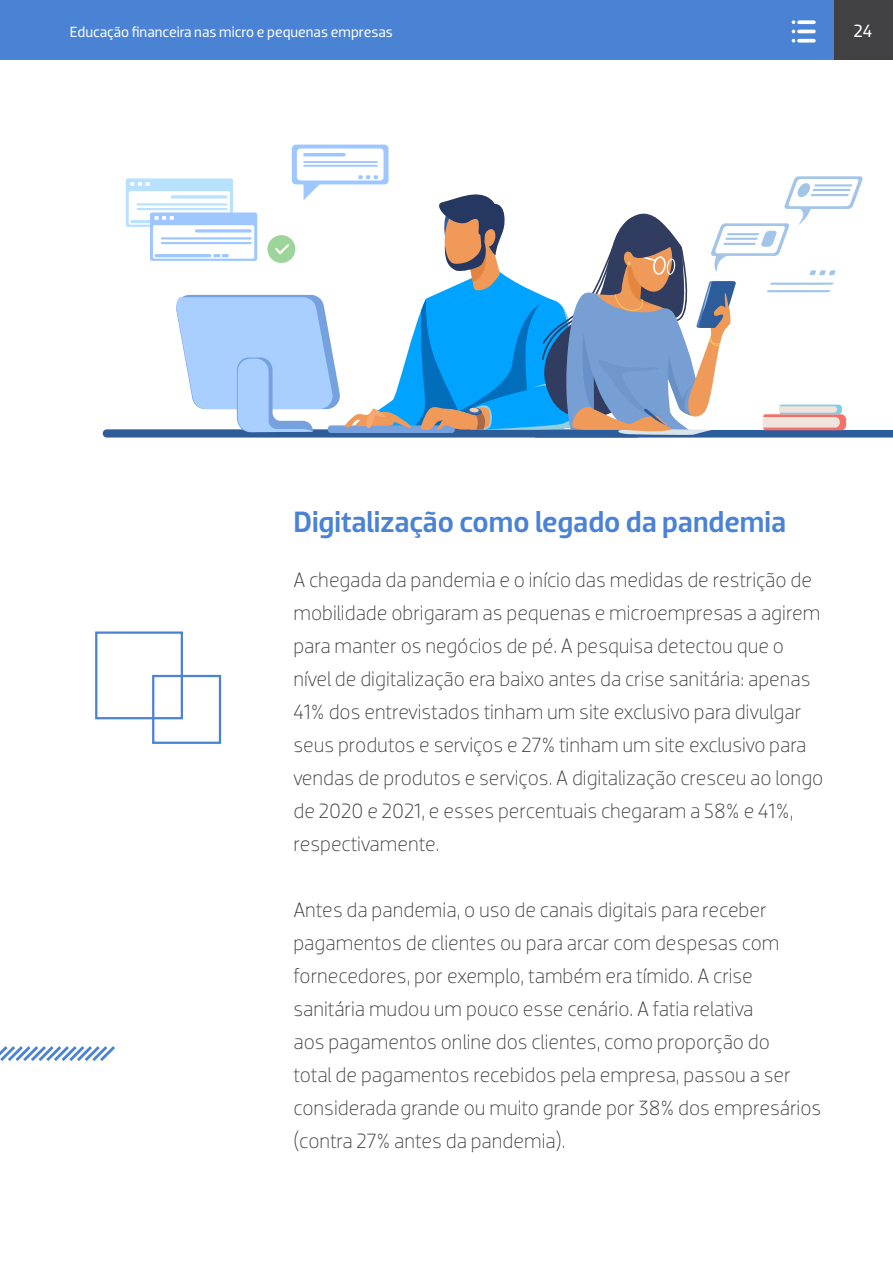
<style>
.page{position:relative;width:893px;height:1263px;background:#fff}
.page>*{position:absolute;margin:0;border:0;box-sizing:border-box;transform-origin:0 0}
.t1{font:500 30px "Dobra";color:#4a82d4}
.t2{font:300 21px/33px "Dobra";color:#414042}
.t3{font:18px "Dobra";color:#fff}
.t4{font:15px "Dobra";color:#fff}
</style>
<div class="page">
<div style="left:833px;top:0;width:60px;height:60px;background:#414042"></div>
<div style="left:0;top:0;width:833px;height:60px;background:#4a82d4"></div>
<div style="left:103px;top:429px;width:538px;height:8px;background:#2e5c99;border-radius:4px"></div>
<svg style="left:126px;top:178px;width:107px;height:49px"></svg>
<div style="left:292px;top:145px;width:97px;height:39px;background:linear-gradient(to right,#a1c9ff,#9ec7ff);border-radius:4px"></div>
<div style="left:297px;top:149px;width:87px;height:31px;background:#fff;border-radius:3px"></div>
<hr style="left:303px;top:153px;width:43px;height:3px;background:#9ec7ff;border-radius:2px">
<hr style="left:303px;top:161px;width:75px;height:2px;background:#9ec7ff">
<hr style="left:303px;top:165px;width:75px;height:2px;background:#9ec7ff">
<div style="left:95px;top:631px;width:88px;height:88px;border:2px solid #4a82d4"></div>
<div style="left:152px;top:675px;width:69px;height:69px;border:2px solid #4a82d4"></div>
<svg style="left:0;top:1046px;width:115px;height:15px"></svg>
<svg style="left:130px;top:175px;width:763px;height:262px"></svg>
<hr style="left:797px;top:30px;width:19px;height:3px;background:#fff;border-radius:2px">
<svg style="left:797px;top:20px;width:19px;height:4px"></svg>
<svg style="left:797px;top:39px;width:19px;height:4px"></svg>
<svg style="left:792px;top:20px;width:3px;height:4px"></svg>
<svg style="left:792px;top:39px;width:3px;height:4px"></svg>
<p class="t4" style="left:70px;top:24px;width:324px">Educação financeira nas micro e pequenas empresas</p>
<p class="t3" style="left:854px;top:20px;width:20px">24</p>
<h1 class="t1" style="left:293px;top:504px;width:494px">Digitalização como legado da pandemia</h1>
<p class="t2" style="left:293px;top:564px;width:531px">A chegada da pandemia e o início das medidas de restrição de mobilidade obrigaram as pequenas e microempresas a agirem para manter os negócios de pé. A pesquisa detectou que o nível de digitalização era baixo antes da crise sanitária: apenas 41% dos entrevistados tinham um site exclusivo para divulgar seus produtos e serviços e 27% tinham um site exclusivo para vendas de produtos e serviços. A digitalização cresceu ao longo de 2020 e 2021, e esses percentuais chegaram a 58% e 41%, respectivamente.</p>
<p class="t2" style="left:293px;top:894px;width:529px">Antes da pandemia, o uso de canais digitais para receber pagamentos de clientes ou para arcar com despesas com fornecedores, por exemplo, também era tímido. A crise sanitária mudou um pouco esse cenário. A fatia relativa<br>aos pagamentos online dos clientes, como proporção do<br>total de pagamentos recebidos pela empresa, passou a ser considerada grande ou muito grande por 38% dos empresários (contra 27% antes da pandemia).</p>
</div>
